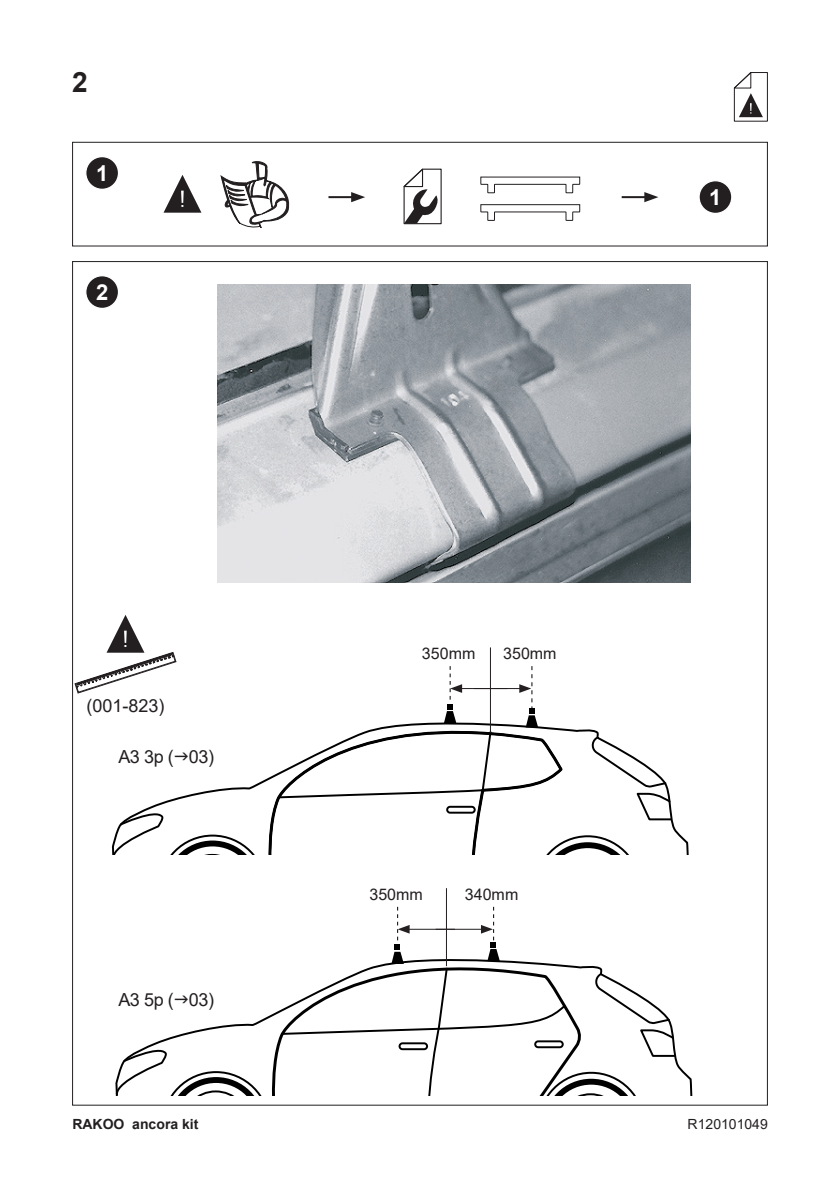
<style>
.page{position:relative;width:840px;height:1191px;background:#fff}
.page>*{position:absolute;margin:0;border:0;box-sizing:border-box;transform-origin:0 0}
.t1{font:700 28px "Arial";color:#231f20}
.t2{font:700 22px "Arial";color:#fff}
.t3{font:18px "Arial";letter-spacing:-.025em;color:#231f20}
.t4{font:16px "Arial";color:#231f20}
.t5{font:700 14px "Arial";color:#231f20}
.t6{font:14px "Arial";color:#231f20}
</style>
<div class="page">
<hr style="left:328px;top:196px;width:26px;height:2px;background:#231f20">
<svg style="left:351px;top:192px;width:14px;height:10px"></svg>
<hr style="left:621px;top:196px;width:26px;height:2px;background:#231f20">
<svg style="left:644px;top:192px;width:14px;height:10px"></svg>
<svg style="left:220px;top:161px;width:70px;height:67px"></svg>
<svg style="left:480px;top:204px;width:100px;height:17px"></svg>
<svg style="left:480px;top:176px;width:100px;height:18px"></svg>
<svg style="left:163px;top:175px;width:38px;height:38px"></svg>
<svg style="left:403px;top:168px;width:39px;height:57px"></svg>
<svg style="left:150px;top:1018px;width:542px;height:77px"></svg>
<svg style="left:264px;top:1010px;width:16px;height:85px"></svg>
<svg style="left:115px;top:1045px;width:149px;height:50px"></svg>
<hr style="left:445px;top:888px;width:1px;height:78px;background:#231f20">
<svg style="left:280px;top:906px;width:396px;height:189px"></svg>
<svg style="left:733px;top:72px;width:35px;height:50px"></svg>
<div style="left:72px;top:142px;width:695px;height:104px;border:1px solid #231f20"></div>
<div style="left:86px;top:276px;width:32px;height:32px;background:#231f20;border-radius:50%"></div>
<div style="left:85px;top:275px;width:34px;height:34px;border:1px solid #fff;border-radius:50%"></div>
<div style="left:86px;top:157px;width:32px;height:32px;background:#231f20;border-radius:50%"></div>
<div style="left:85px;top:156px;width:34px;height:34px;border:1px solid #fff;border-radius:50%"></div>
<div style="left:698px;top:181px;width:33px;height:32px;background:#231f20;border-radius:50%"></div>
<div style="left:698px;top:180px;width:34px;height:34px;border:1px solid #fff;border-radius:50%"></div>
<img style="left:217px;top:284px;width:473px;height:299px">
<svg style="left:74px;top:615px;width:598px;height:240px"></svg>
<h1 class="t1" style="left:72px;top:63px;width:17px">2</h1>
<p class="t2" style="left:96px;top:158px;width:14px">1</p>
<p class="t2" style="left:96px;top:277px;width:14px">2</p>
<p class="t3" style="left:86px;top:693px;width:80px">(001-823)</p>
<p class="t3" style="left:118px;top:744px;width:97px">A3 3p ( 03)</p>
<p class="t3" style="left:118px;top:987px;width:97px">A3 5p ( 03)</p>
<p class="t2" style="left:709px;top:182px;width:14px">1</p>
<p class="t4" style="left:422px;top:642px;width:55px">350mm</p>
<p class="t4" style="left:503px;top:642px;width:55px">350mm</p>
<p class="t4" style="left:369px;top:883px;width:55px">350mm</p>
<p class="t4" style="left:464px;top:883px;width:55px">340mm</p>
<p class="t5" style="left:72px;top:1114px;width:128px">RAKOO ancora kit</p>
<p class="t6" style="left:687px;top:1114px;width:82px">R120101049</p>
</div>
